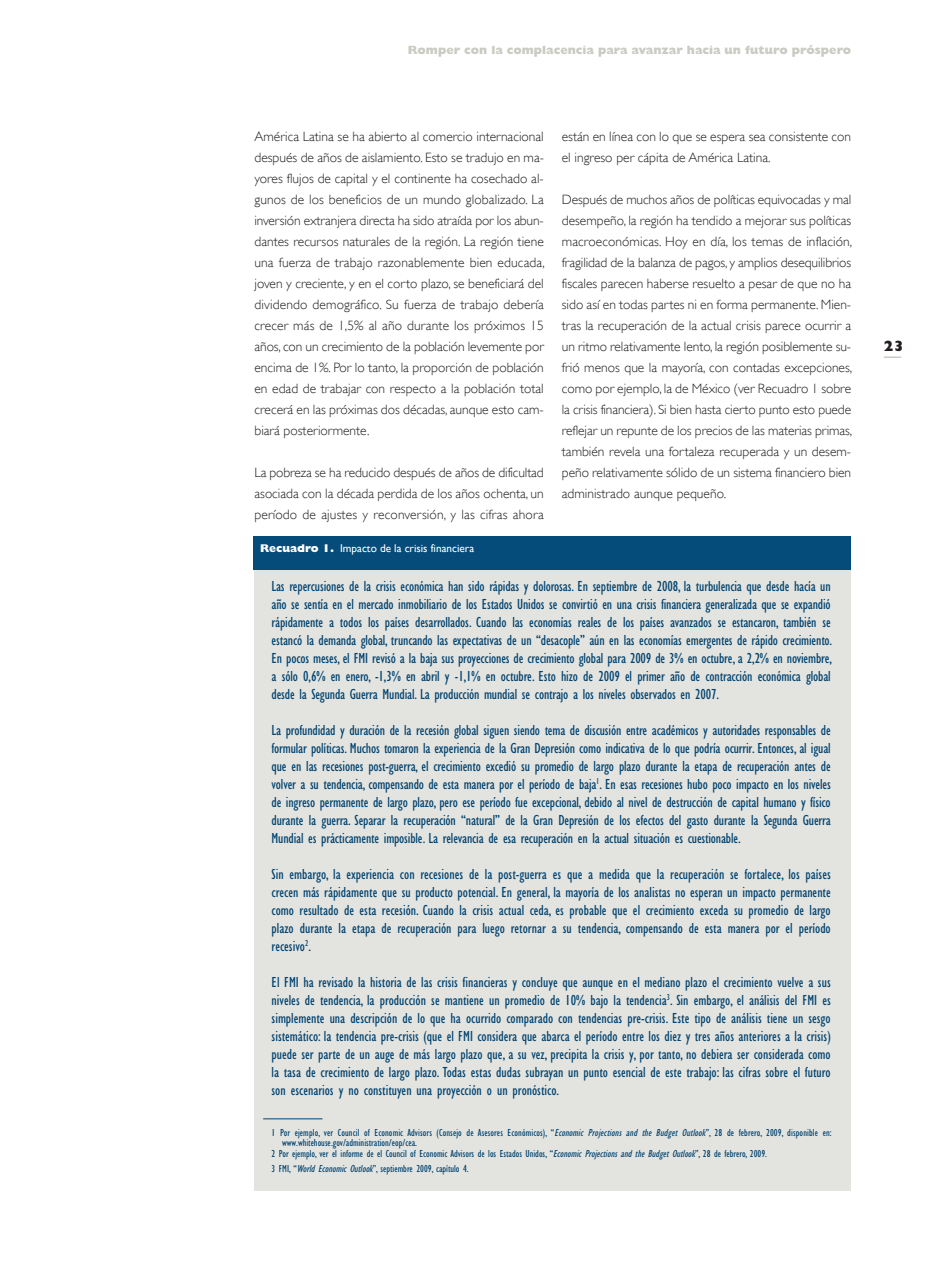
<style>
.page{position:relative;width:936px;height:1276px;background:#fff}
.page>*{position:absolute;margin:0;border:0;box-sizing:border-box;transform-origin:0 0}
.t1{font:condensed 15px/18px "Gill Sans";letter-spacing:-.01em;color:#004270;text-align:justify}
.t2{font:800 15px "Gill Sans";color:#231f20}
.t3{font:300 13.5px/21px "Gill Sans";color:#231f20;text-align:justify}
.t4{font:800 12px "Gill Sans";color:#cacbc2}
.t5{font:11.25px "Gill Sans";color:#fff}
.t6{font:condensed 10.5px "Gill Sans";color:#004270}
.s1{font-weight:800}
.s2{font-style:italic}
</style>
<div class="page">
<svg style="left:883px;top:356px;width:18px;height:2px"></svg>
<div style="left:255px;top:562px;width:596px;height:628px;background:#e3e4df"></div>
<div style="left:253px;top:536px;width:598px;height:33px;background:#064c7a"></div>
<hr style="left:263px;top:1118px;width:59px;height:1px;background:#004270">
<p class="t4" style="left:408px;top:45px;width:445px">Romper con la complacencia para avanzar hacia un futuro próspero</p>
<p class="t3" style="left:254px;top:125px;width:292px">América Latina se ha abierto al comercio internacional después de años de aislamiento. Esto se tradujo en ma&shy;yores flujos de capital y el continente ha cosechado al&shy;gunos de los beneficios de un mundo globalizado. La inversión extranjera directa ha sido atraída por los abun&shy;dantes recursos naturales de la región. La región tiene una fuerza de trabajo razonablemente bien educada, joven y creciente, y en el corto plazo, se beneficiará del dividendo demográfico. Su fuerza de trabajo debería crecer más de 1,5% al año durante los próximos 15 años, con un crecimiento de la población levemente por encima de 1%. Por lo tanto, la proporción de población en edad de trabajar con respecto a la población total crecerá en las próximas dos décadas, aunque esto cam&shy;biará posteriormente.</p>
<p class="t3" style="left:254px;top:461px;width:291px">La pobreza se ha reducido después de años de dificultad asociada con la década perdida de los años ochenta, un período de ajustes y reconversión, y las cifras ahora</p>
<p class="t5" style="left:260px;top:541px;width:216px"><span class="s1">Recuadro 1.</span> Impacto de la crisis financiera</p>
<p class="t3" style="left:562px;top:125px;width:291px">están en línea con lo que se espera sea consistente con el ingreso per cápita de América Latina.</p>
<p class="t3" style="left:562px;top:188px;width:292px">Después de muchos años de políticas equivocadas y mal desempeño, la región ha tendido a mejorar sus políticas macroeconómicas. Hoy en día, los temas de inflación, fragilidad de la balanza de pagos, y amplios desequilibrios fiscales parecen haberse resuelto a pesar de que no ha sido así en todas partes ni en forma permanente. Mien&shy;tras la recuperación de la actual crisis parece ocurrir a un ritmo relativamente lento, la región posiblemente su&shy;frió menos que la mayoría, con contadas excepciones, como por ejemplo, la de México (ver Recuadro 1 sobre la crisis financiera). Si bien hasta cierto punto esto puede reflejar un repunte de los precios de las materias primas, también revela una fortaleza recuperada y un desem&shy;peño relativamente sólido de un sistema financiero bien administrado aunque pequeño.</p>
<p class="t1" style="left:272px;top:578px;width:562px">Las repercusiones de la crisis económica han sido rápidas y dolorosas. En septiembre de 2008, la turbulencia que desde hacía un año se sentía en el mercado inmobiliario de los Estados Unidos se convirtió en una crisis financiera generalizada que se expandió rápidamente a todos los países desarrollados. Cuando las economías reales de los países avanzados se estancaron, también se estancó la demanda global, truncando las expectativas de un “desacople” aún en las economías emergentes de rápido crecimiento.<br>En pocos meses, el FMI revisó a la baja sus proyecciones de crecimiento global para 2009 de 3% en octubre, a 2,2% en noviembre, a sólo 0,6% en enero, -1,3% en abril y -1,1% en octubre. Esto hizo de 2009 el primer año de contracción económica global desde la Segunda Guerra Mundial. La producción mundial se contrajo a los niveles observados en 2007.</p>
<p class="t1" style="left:272px;top:722px;width:561px">La profundidad y duración de la recesión global siguen siendo tema de discusión entre académicos y autoridades responsables de formular políticas. Muchos tomaron la experiencia de la Gran Depresión como indicativa de lo que podría ocurrir. Entonces, al igual que en las recesiones post-guerra, el crecimiento excedió su promedio de largo plazo durante la etapa de recuperación antes de volver a su tendencia, compensando de esta manera por el período de baja<sup>1</sup>. En esas recesiones hubo poco impacto en los niveles de ingreso permanente de largo plazo, pero ese período fue excepcional, debido al nivel de destrucción de capital humano y físico durante la guerra. Separar la recuperación “natural” de la Gran Depresión de los efectos del gasto durante la Segunda Guerra Mundial es prácticamente imposible. La relevancia de esa recuperación en la actual situación es cuestionable.</p>
<p class="t1" style="left:272px;top:866px;width:561px">Sin embargo, la experiencia con recesiones de la post-guerra es que a medida que la recuperación se fortalece, los países crecen más rápidamente que su producto potencial. En general, la mayoría de los analistas no esperan un impacto permanente como resultado de esta recesión. Cuando la crisis actual ceda, es probable que el crecimiento exceda su promedio de largo plazo durante la etapa de recuperación para luego retornar a su tendencia, compensando de esta manera por el período recesivo<sup>2</sup>.</p>
<p class="t1" style="left:271px;top:974px;width:561px">El FMI ha revisado la historia de las crisis financieras y concluye que aunque en el mediano plazo el crecimiento vuelve a sus niveles de tendencia, la producción se mantiene un promedio de 10% bajo la tendencia<sup>3</sup>. Sin embargo, el análisis del FMI es simplemente una descripción de lo que ha ocurrido comparado con tendencias pre-crisis. Este tipo de análisis tiene un sesgo sistemático: la tendencia pre-crisis (que el FMI considera que abarca el período entre los diez y tres años anteriores a la crisis) puede ser parte de un auge de más largo plazo que, a su vez, precipita la crisis y, por tanto, no debiera ser considerada como la tasa de crecimiento de largo plazo. Todas estas dudas subrayan un punto esencial de este trabajo: las cifras sobre el futuro son escenarios y no constituyen una proyección o un pronóstico.</p>
<p class="t6" style="left:272px;top:1128px;width:562px">1 Por ejemplo, ver Council of Economic Advisors (Consejo de Asesores Económicos), “<span class="s2">Economic Projections and the Budget Outlook</span>”, 28 de febrero, 2009, disponible en:</p>
<p class="t6" style="left:282px;top:1138px;width:136px">www.whitehouse.gov/administration/eop/cea.</p>
<p class="t6" style="left:272px;top:1149px;width:497px">2 Por ejemplo, ver el informe de el Council of Economic Advisors de los Estados Unidos, “<span class="s2">Economic Projections and the Budget Outlook</span>”, 28 de febrero, 2009.</p>
<p class="t6" style="left:272px;top:1164px;width:199px">3 FMI, “<span class="s2">World Economic Outlook</span>”, septiembre 2009, capítulo 4.</p>
<p class="t2" style="left:883px;top:340px;width:22px">23</p>
</div>
